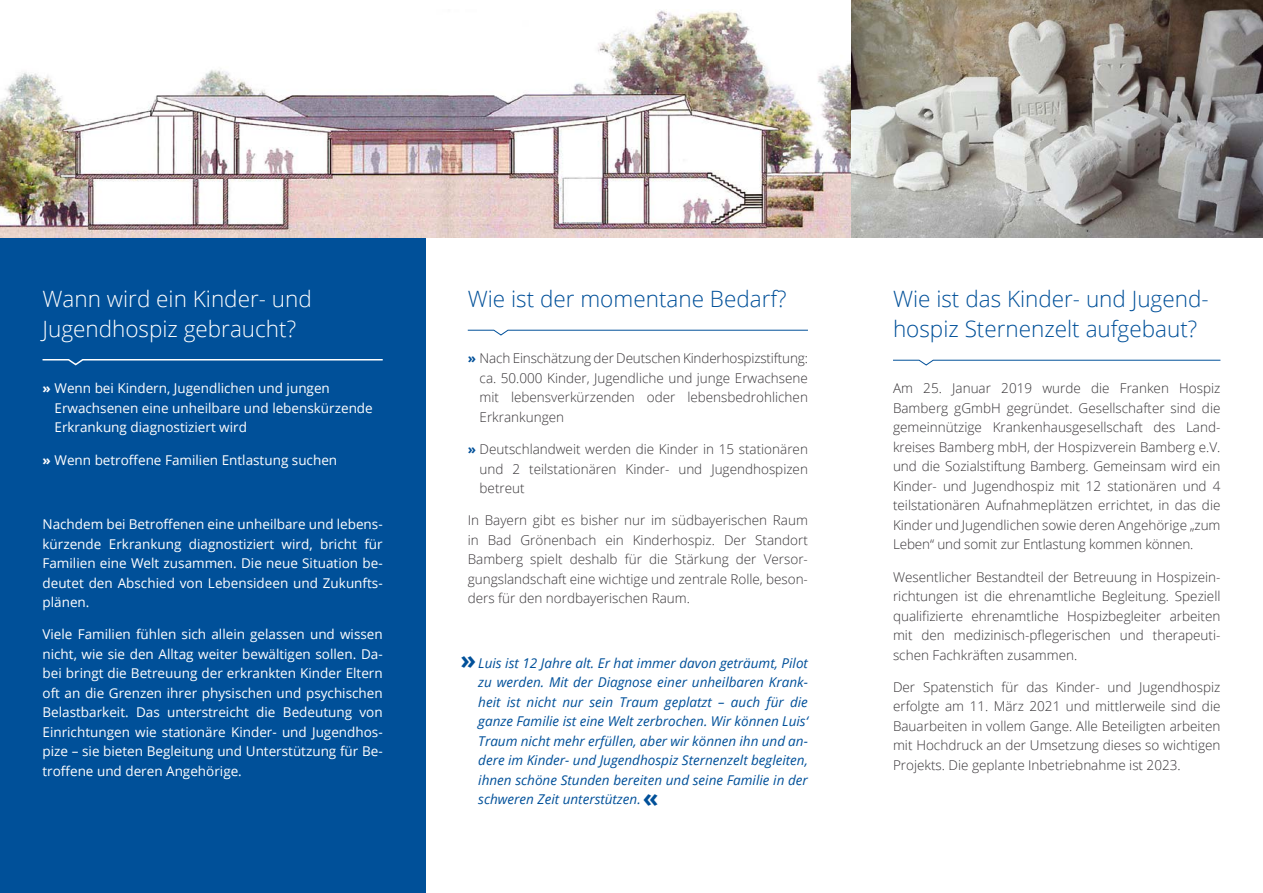
<style>
.page{position:relative;width:1263px;height:893px;background:#fff}
.page>*{position:absolute;margin:0;border:0;box-sizing:border-box;transform-origin:0 0}
.t1{font:700 25.65px "Open Sans";color:#005099}
.t2{font:300 22.5px/30px "Open Sans";color:#005099}
.t3{font:300 22.5px/30px "Open Sans";color:#fff}
.t4{font:300 13.5px/19.5px "Open Sans";color:#373437;text-align:justify}
.t5{font:13.5px/19.5px "Open Sans";color:#fff;text-align:justify}
.t6{font:italic 13.5px/19.5px "Open Sans";color:#005099;text-align:justify}
.s1{font-weight:700}
.s2{font-weight:700;color:#005099}
</style>
<div class="page">
<div style="left:0;top:238px;width:425px;height:655px;background:#005099"></div>
<svg style="left:467px;top:329px;width:341px;height:7px"></svg>
<svg style="left:893px;top:359px;width:328px;height:7px"></svg>
<svg style="left:42px;top:359px;width:341px;height:7px"></svg>
<img style="left:850px;top:0;width:413px;height:238px">
<img style="left:0;top:9px;width:850px;height:229px">
<h2 class="t3" style="left:43px;top:284px;width:271px">Wann wird ein Kinder- und<br>Jugendhospiz gebraucht?</h2>
<p class="t5" style="left:55px;top:378px;width:320px;text-align:left;text-indent:-12px"><span class="s1">»</span> Wenn bei Kindern, Jugendlichen und jungen<br>Erwachsenen eine unheilbare und lebenskürzende<br>Erkrankung diagnostiziert wird</p>
<p class="t5" style="left:43px;top:450px;width:296px"><span class="s1">»</span> Wenn betroffene Familien Entlastung suchen</p>
<p class="t5" style="left:43px;top:514px;width:342px">Nachdem bei Betroffenen eine unheilbare und lebens&shy;kürzende Erkrankung diagnostiziert wird, bricht für Familien eine Welt zusammen. Die neue Situation be&shy;deutet den Abschied von Lebensideen und Zukunfts&shy;plänen.</p>
<p class="t5" style="left:43px;top:624px;width:342px">Viele Familien fühlen sich allein gelassen und wissen nicht, wie sie den Alltag weiter bewältigen sollen. Da&shy;bei bringt die Betreuung der erkrankten Kinder Eltern oft an die Grenzen ihrer physischen und psychischen Belastbarkeit. Das unterstreicht die Bedeutung von Einrichtungen wie stationäre Kinder- und Jugendhos&shy;pize – sie bieten Begleitung und Unterstützung für Be&shy;troffene und deren Angehörige.</p>
<h2 class="t2" style="left:468px;top:284px;width:320px">Wie ist der momentane Bedarf?</h2>
<p class="t4" style="left:480px;top:348px;width:330px;text-indent:-12px"><span class="s2">»</span> Nach Einschätzung der Deutschen Kinderhospizstiftung: ca. 50.000 Kinder, Jugendliche und junge Erwachsene mit lebensverkürzenden oder lebensbedrohlichen Erkrankungen</p>
<p class="t4" style="left:480px;top:439px;width:330px;text-indent:-12px"><span class="s2">»</span> Deutschlandweit werden die Kinder in 15 stationären und 2 teilstationären Kinder- und Jugendhospizen betreut</p>
<p class="t4" style="left:468px;top:510px;width:342px">In Bayern gibt es bisher nur im südbayerischen Raum in Bad Grönenbach ein Kinderhospiz. Der Standort Bamberg spielt deshalb für die Stärkung der Versor&shy;gungslandschaft eine wichtige und zentrale Rolle, beson&shy;ders für den nordbayerischen Raum.</p>
<h1 class="t1" style="left:460px;top:642px;width:17px">»</h1>
<p class="t6" style="left:478px;top:653px;width:331px">Luis ist 12 Jahre alt. Er hat immer davon geträumt, Pilot zu werden. Mit der Diagnose einer unheilbaren Krank&shy;heit ist nicht nur sein Traum geplatzt – auch für die ganze Familie ist eine Welt zerbrochen. Wir können Luis‘ Traum nicht mehr erfüllen, aber wir können ihn und an&shy;dere im Kinder- und Jugendhospiz Sternenzelt begleiten, ihnen schöne Stunden bereiten und seine Familie in der schweren Zeit unterstützen.</p>
<h1 class="t1" style="left:643px;top:780px;width:17px">«</h1>
<h2 class="t2" style="left:893px;top:284px;width:317px">Wie ist das Kinder- und Jugend&shy;hospiz Sternenzelt aufgebaut?</h2>
<p class="t4" style="left:893px;top:378px;width:329px">Am 25. Januar 2019 wurde die Franken Hospiz Bamberg gGmbH gegründet. Gesellschafter sind die gemeinnützige Krankenhausgesellschaft des Land&shy;kreises Bamberg mbH, der Hospizverein Bamberg e.V. und die Sozialstiftung Bamberg. Gemeinsam wird ein Kinder- und Jugendhospiz mit 12 stationären und 4 teilstationären Aufnahmeplätzen errichtet, in das die Kinder und Jugendlichen sowie deren Angehörige „zum Leben“ und somit zur Entlastung kommen können.</p>
<p class="t4" style="left:893px;top:567px;width:329px">Wesentlicher Bestandteil der Betreuung in Hospizein&shy;richtungen ist die ehrenamtliche Begleitung. Speziell qualifizierte ehrenamtliche Hospizbegleiter arbeiten mit den medizinisch-pflegerischen und therapeuti&shy;schen Fachkräften zusammen.</p>
<p class="t4" style="left:893px;top:677px;width:329px">Der Spatenstich für das Kinder- und Jugendhospiz erfolgte am 11. März 2021 und mittlerweile sind die Bauarbeiten in vollem Gange. Alle Beteiligten arbeiten mit Hochdruck an der Umsetzung dieses so wichtigen Projekts. Die geplante Inbetriebnahme ist 2023.</p>
</div>
